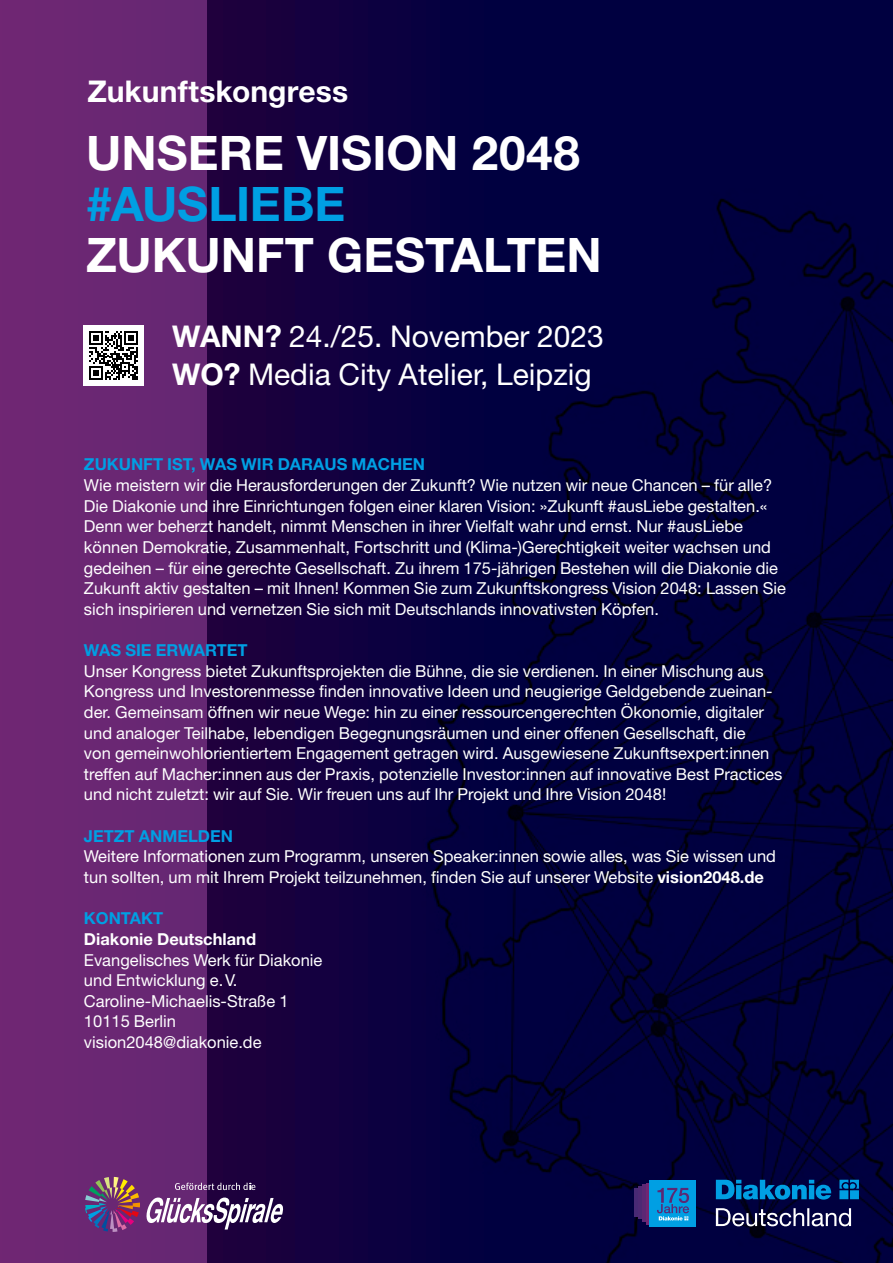
<style>
.page{position:relative;width:893px;height:1263px;background:#6a2773}
.page>*{position:absolute;margin:0;border:0;box-sizing:border-box;transform-origin:0 0}
.t1{font:700 47.7px "Helvetica Neue LT Pro";color:#fff}
.t2{font:700 47.7px "Helvetica Neue LT Pro";letter-spacing:-.005em;color:#009fe3}
.t3{font:30px/37.5px "Helvetica Neue LT Pro";color:#fff}
.t4{font:700 30px "Helvetica Neue LT Pro";letter-spacing:.005em;color:#fff}
.t5{font:16.5px/20.7px "Helvetica Neue LT Pro";color:#fff}
.t6{font:700 16.5px "Helvetica Neue LT Pro";color:#009fe3}
.t7{font:700 16.5px "Helvetica Neue LT Pro";color:#fff}
.s1{font-weight:700}
</style>
<div class="page">
<img style="left:207px;top:0;width:686px;height:1263px">
<svg style="left:85px;top:1177px;width:198px;height:55px"></svg>
<div style="left:634px;top:1188px;width:28px;height:28px;background:#482974"></div>
<div style="left:638px;top:1186px;width:33px;height:33px;background:#4e2974"></div>
<div style="left:642px;top:1184px;width:37px;height:38px;background:#5c2874"></div>
<div style="left:646px;top:1183px;width:42px;height:42px;background:linear-gradient(to bottom,#702673,#702673)"></div>
<div style="left:650px;top:1180px;width:46px;height:46px;background:#009fe3"></div>
<svg style="left:657px;top:1188px;width:32px;height:32px"></svg>
<svg style="left:716px;top:1208px;width:135px;height:18px"></svg>
<svg style="left:716px;top:1180px;width:143px;height:19px"></svg>
<div style="left:83px;top:325px;width:61px;height:61px;background:#fff"></div>
<svg style="left:89px;top:331px;width:49px;height:49px"></svg>
<h2 class="t4" style="left:88px;top:72px;width:262px">Zukunftskongress</h2>
<h1 class="t1" style="left:86px;top:123px;width:495px">UNSERE VISION 2048</h1>
<h1 class="t2" style="left:86px;top:174px;width:261px">#AUSLIEBE</h1>
<h1 class="t1" style="left:86px;top:225px;width:517px">ZUKUNFT GESTALTEN</h1>
<h2 class="t3" style="left:172px;top:317px;width:433px"><span class="s1">WANN?</span> 24./25. November 2023<br><span class="s1">WO?</span> Media City Atelier, Leipzig</h2>
<p class="t6" style="left:84px;top:454px;width:343px">ZUKUNFT IST, WAS WIR DARAUS MACHEN</p>
<p class="t5" style="left:84px;top:474px;width:703px">Wie meistern wir die Herausforderungen der Zukunft? Wie nutzen wir neue Chancen – für alle?<br>Die Diakonie und ihre Einrichtungen folgen einer klaren Vision: »Zukunft #ausLiebe gestalten.« Denn wer beherzt handelt, nimmt Menschen in ihrer Vielfalt wahr und ernst. Nur #ausLiebe können Demokratie, Zusammenhalt, Fortschritt und (Klima-)Gerechtigkeit weiter wachsen und gedeihen – für eine gerechte Gesellschaft. Zu ihrem 175-jährigen Bestehen will die Diakonie die Zukunft aktiv gestalten – mit Ihnen! Kommen Sie zum Zukunftskongress Vision 2048: Lassen Sie sich inspirieren und vernetzen Sie sich mit Deutschlands innovativsten Köpfen.</p>
<p class="t6" style="left:84px;top:640px;width:165px">WAS SIE ERWARTET</p>
<p class="t5" style="left:84px;top:660px;width:700px">Unser Kongress bietet Zukunftsprojekten die Bühne, die sie verdienen. In einer Mischung aus Kongress und Investorenmesse finden innovative Ideen und neugierige Geldgebende zueinan&shy;der. Gemeinsam öffnen wir neue Wege: hin zu einer ressourcengerechten Ökonomie, digitaler und analoger Teilhabe, lebendigen Begegnungsräumen und einer offenen Gesellschaft, die<br>von gemeinwohlorientiertem Engagement getragen wird. Ausgewiesene Zukunftsexpert:innen treffen auf Macher:innen aus der Praxis, potenzielle Investor:innen auf innovative Best Practices und nicht zuletzt: wir auf Sie. Wir freuen uns auf Ihr Projekt und Ihre Vision 2048!</p>
<p class="t6" style="left:84px;top:825px;width:150px">JETZT ANMELDEN</p>
<p class="t5" style="left:84px;top:846px;width:693px">Weitere Informationen zum Programm, unseren Speaker:innen sowie alles, was Sie wissen und tun sollten, um mit Ihrem Projekt teilzunehmen, finden Sie auf unserer Website <span class="s1">vision2048.de</span></p>
<p class="t6" style="left:84px;top:908px;width:81px">KONTAKT</p>
<p class="t7" style="left:84px;top:928px;width:174px">Diakonie Deutschland</p>
<p class="t5" style="left:84px;top:949px;width:240px">Evangelisches Werk für Diakonie und Entwicklung e.V.<br>Caroline-Michaelis-Straße 1<br>10115 Berlin vision2048@diakonie.de</p>
</div>
